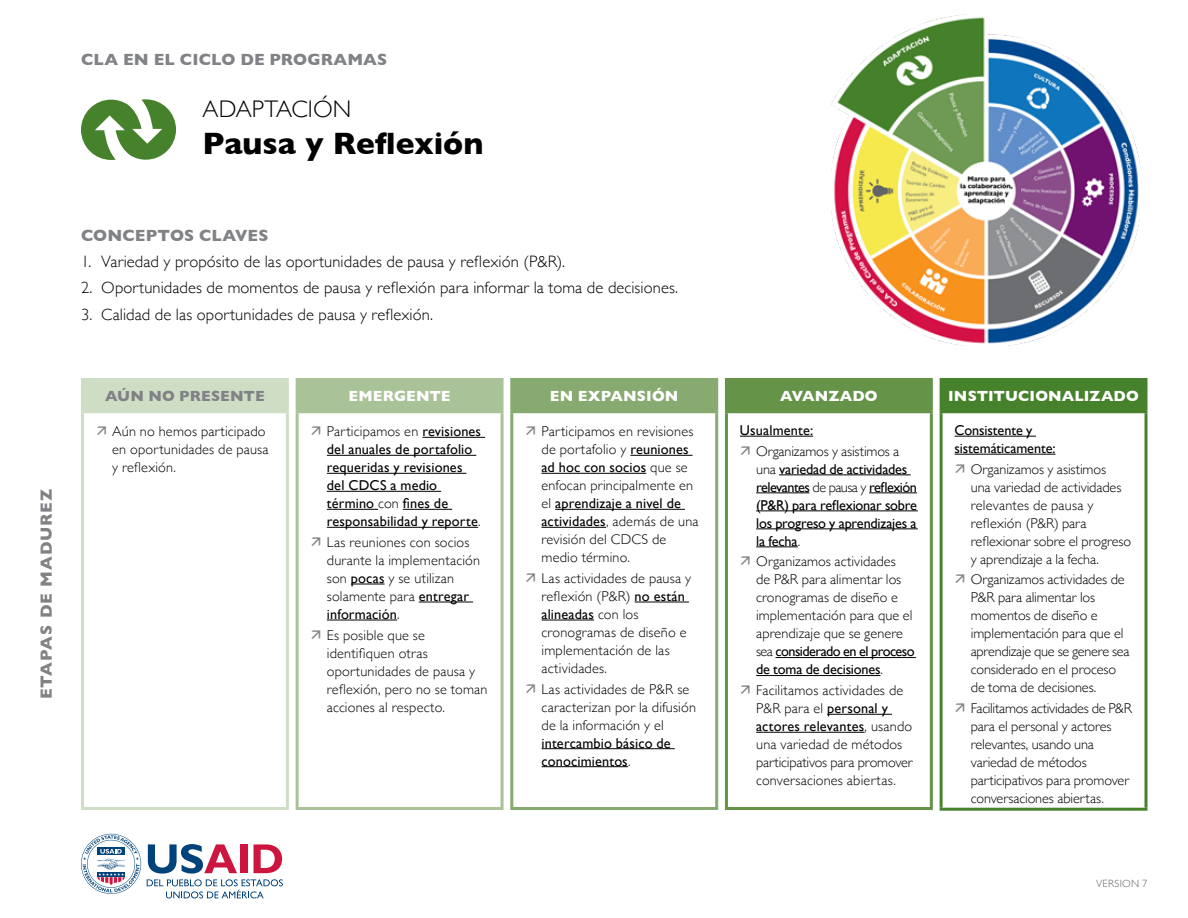
<style>
.page{position:relative;width:1188px;height:918px;background:#fff}
.page>*{position:absolute;margin:0;border:0;box-sizing:border-box;transform-origin:0 0}
.t1{font:700 31.5px "Gill Sans";color:#000}
.t2{font:300 24px "Gill Sans";letter-spacing:.005em;color:#000}
.t3{font:300 16.5px "Gill Sans";letter-spacing:.005em;color:#000}
.t4{font:700 16.5px "Gill Sans";letter-spacing:.01em;color:#808285}
.t5{font:700 16.5px "Gill Sans";letter-spacing:.05em;color:#808285}
.t6{font:700 15px "Gill Sans";letter-spacing:.005em;color:#fff}
.t7{font:700 15px "Gill Sans";letter-spacing:.005em;color:#808285}
.t8{font:300 14.25px/18px "Gill Sans";letter-spacing:.01em;color:#000}
.t9{font:14.25px/18px "Gill Sans";color:#000}
.t10{font:300 14.25px/18px "Gill Sans";letter-spacing:-.01em;color:#000}
.t11{font:300 10.5px "Gill Sans";letter-spacing:.03em;color:#636466}
.s1{font-weight:300}
.s2{font-weight:400}
</style>
<div class="page">
<div style="left:82px;top:380px;width:205px;height:32px;background:#cfddc5"></div>
<hr style="left:81px;top:378px;width:208px;height:3px;background:#cfddc5">
<hr style="left:81px;top:381px;width:3px;height:29px;background:#cfddc5">
<hr style="left:286px;top:381px;width:3px;height:29px;background:#cfddc5">
<hr style="left:81px;top:413px;width:3px;height:394px;background:#cfddc5">
<hr style="left:286px;top:413px;width:3px;height:394px;background:#cfddc5">
<hr style="left:81px;top:807px;width:208px;height:3px;background:#cfddc5">
<hr style="left:81px;top:410px;width:208px;height:3px;background:#cfddc5">
<div style="left:297px;top:380px;width:205px;height:32px;background:#a9c297"></div>
<hr style="left:296px;top:378px;width:208px;height:3px;background:#a9c297">
<hr style="left:296px;top:381px;width:3px;height:29px;background:#a9c297">
<hr style="left:501px;top:381px;width:3px;height:29px;background:#a9c297">
<hr style="left:296px;top:413px;width:3px;height:394px;background:#a9c297">
<hr style="left:501px;top:413px;width:3px;height:394px;background:#a9c297">
<hr style="left:296px;top:807px;width:208px;height:3px;background:#a9c297">
<hr style="left:296px;top:410px;width:208px;height:3px;background:#a9c297">
<hr style="left:422px;top:437px;width:63px;height:1px;background:#000">
<hr style="left:327px;top:455px;width:149px;height:1px;background:#000">
<hr style="left:327px;top:473px;width:139px;height:1px;background:#000">
<hr style="left:327px;top:491px;width:114px;height:1px;background:#000">
<hr style="left:327px;top:509px;width:51px;height:1px;background:#000">
<hr style="left:403px;top:509px;width:49px;height:1px;background:#000">
<hr style="left:327px;top:527px;width:151px;height:1px;background:#000">
<hr style="left:351px;top:584px;width:34px;height:1px;background:#000">
<hr style="left:419px;top:602px;width:54px;height:1px;background:#000">
<hr style="left:327px;top:620px;width:70px;height:1px;background:#000">
<div style="left:512px;top:380px;width:205px;height:32px;background:#86aa6f"></div>
<hr style="left:510px;top:378px;width:208px;height:3px;background:#86aa6f">
<hr style="left:510px;top:381px;width:3px;height:29px;background:#86aa6f">
<hr style="left:715px;top:381px;width:3px;height:29px;background:#86aa6f">
<hr style="left:510px;top:413px;width:3px;height:394px;background:#86aa6f">
<hr style="left:715px;top:413px;width:3px;height:394px;background:#86aa6f">
<hr style="left:510px;top:807px;width:208px;height:3px;background:#86aa6f">
<hr style="left:510px;top:410px;width:208px;height:3px;background:#86aa6f">
<hr style="left:630px;top:455px;width:63px;height:1px;background:#000">
<hr style="left:542px;top:473px;width:104px;height:1px;background:#000">
<hr style="left:555px;top:509px;width:130px;height:1px;background:#000">
<hr style="left:542px;top:527px;width:64px;height:1px;background:#000">
<hr style="left:635px;top:602px;width:54px;height:1px;background:#000">
<hr style="left:542px;top:620px;width:52px;height:1px;background:#000">
<hr style="left:542px;top:748px;width:133px;height:1px;background:#000">
<hr style="left:542px;top:766px;width:86px;height:1px;background:#000">
<div style="left:726px;top:380px;width:205px;height:32px;background:#659449"></div>
<hr style="left:725px;top:378px;width:208px;height:3px;background:#659449">
<hr style="left:725px;top:381px;width:3px;height:29px;background:#659449">
<hr style="left:930px;top:381px;width:3px;height:29px;background:#659449">
<hr style="left:725px;top:413px;width:3px;height:394px;background:#659449">
<hr style="left:930px;top:413px;width:3px;height:394px;background:#659449">
<hr style="left:725px;top:807px;width:208px;height:3px;background:#659449">
<hr style="left:725px;top:410px;width:208px;height:3px;background:#659449">
<hr style="left:740px;top:436px;width:73px;height:1px;background:#000">
<hr style="left:779px;top:475px;width:132px;height:1px;background:#000">
<hr style="left:756px;top:493px;width:53px;height:1px;background:#000">
<hr style="left:869px;top:493px;width:48px;height:1px;background:#000">
<hr style="left:756px;top:511px;width:162px;height:1px;background:#000">
<hr style="left:756px;top:529px;width:162px;height:1px;background:#000">
<hr style="left:756px;top:547px;width:42px;height:1px;background:#000">
<hr style="left:776px;top:657px;width:140px;height:1px;background:#000">
<hr style="left:756px;top:675px;width:124px;height:1px;background:#000">
<hr style="left:827px;top:714px;width:65px;height:1px;background:#000">
<hr style="left:756px;top:732px;width:109px;height:1px;background:#000">
<div style="left:941px;top:380px;width:205px;height:32px;background:#46812b"></div>
<hr style="left:940px;top:378px;width:208px;height:3px;background:#46812b">
<hr style="left:940px;top:381px;width:3px;height:29px;background:#46812b">
<svg style="left:1146px;top:381px;width:2px;height:29px"></svg>
<hr style="left:940px;top:413px;width:3px;height:395px;background:#46812b">
<svg style="left:1144px;top:413px;width:4px;height:395px"></svg>
<hr style="left:940px;top:808px;width:208px;height:3px;background:#46812b">
<hr style="left:940px;top:410px;width:208px;height:3px;background:#46812b">
<hr style="left:955px;top:436px;width:81px;height:1px;background:#000">
<hr style="left:955px;top:454px;width:101px;height:1px;background:#000">
<svg style="left:81px;top:834px;width:60px;height:60px"></svg>
<svg style="left:147px;top:844px;width:136px;height:54px"></svg>
<svg style="left:81px;top:99px;width:95px;height:61px"></svg>
<img style="left:831px;top:14px;width:309px;height:332px">
<p class="t5" style="left:33px;top:699px;width:212px;rotate:-90deg">ETAPAS DE MADUREZ</p>
<p class="t4" style="left:81px;top:47px;width:308px">CLA EN EL CICLO DE PROGRAMAS</p>
<h2 class="t2" style="left:202px;top:90px;width:150px">ADAPTACIÓN</h2>
<h1 class="t1" style="left:202px;top:118px;width:282px">Pausa y Reflexión</h1>
<p class="t4" style="left:81px;top:222px;width:189px">CONCEPTOS CLAVES</p>
<p class="t3" style="left:81px;top:249px;width:486px">1. Variedad y propósito de las oportunidades de pausa y reflexión (P&amp;R).</p>
<p class="t3" style="left:81px;top:275px;width:599px">2. Oportunidades de momentos de pausa y reflexión para informar la toma de decisiones.</p>
<p class="t3" style="left:81px;top:301px;width:354px">3. Calidad de las oportunidades de pausa y reflexión.</p>
<p class="t7" style="left:105px;top:384px;width:161px">AÚN NO PRESENTE</p>
<p class="t8" style="left:112px;top:422px;width:158px">Aún no hemos participado en oportunidades de pausa y reflexión.</p>
<p class="t6" style="left:349px;top:384px;width:104px">EMERGENTE</p>
<p class="t9" style="left:327px;top:422px;width:156px"><span class="s1">Participamos en</span> revisiones del anuales de portafolio requeridas y revisiones del CDCS a medio término <span class="s1">con</span> fines de responsabilidad y reporte<span class="s1">.</span></p>
<p class="t8" style="left:327px;top:533px;width:155px">Las reuniones con socios durante la implementación son <span class="s2">pocas</span> y se utilizan solamente para <span class="s2">entregar información</span>.</p>
<p class="t8" style="left:327px;top:625px;width:162px">Es posible que se identifiquen otras oportunidades de pausa y reflexión, pero no se toman acciones al respecto.</p>
<p class="t6" style="left:550px;top:384px;width:130px">EN EXPANSIÓN</p>
<p class="t8" style="left:542px;top:422px;width:159px">Participamos en revisiones de portafolio y <span class="s2">reuniones ad hoc con socios</span> que se enfocan principalmente en el <span class="s2">aprendizaje a nivel de actividades</span>, además de una revisión del CDCS de medio término.</p>
<p class="t8" style="left:542px;top:569px;width:151px">Las actividades de pausa y reflexión (P&amp;R) <span class="s2">no están alineadas</span> con los cronogramas de diseño e implementación de las actividades.</p>
<p class="t8" style="left:542px;top:679px;width:156px">Las actividades de P&amp;R se caracterizan por la difusión de la información y el</p>
<p class="t9" style="left:542px;top:734px;width:131px">intercambio básico de conocimientos<span class="s1">.</span></p>
<p class="t6" style="left:780px;top:384px;width:99px">AVANZADO</p>
<p class="t9" style="left:740px;top:421px;width:75px">Usualmente:</p>
<p class="t9" style="left:756px;top:442px;width:162px"><span class="s1">Organizamos y asistimos a una</span> variedad de actividades relevantes <span class="s1">de pausa y</span> reflexión (P&amp;R) para reflexionar sobre los progreso y aprendizajes a la fecha<span class="s1">.</span></p>
<p class="t8" style="left:756px;top:552px;width:160px">Organizamos actividades<br>de P&amp;R para alimentar los cronogramas de diseño e implementación para que el aprendizaje que se genere sea <span class="s2">considerado en el proceso de toma de decisiones</span>.</p>
<p class="t8" style="left:756px;top:681px;width:158px">Facilitamos actividades de<br>P&amp;R para el <span class="s2">personal y actores relevantes</span>, usando una variedad de métodos participativos para promover conversaciones abiertas.</p>
<p class="t6" style="left:948px;top:384px;width:192px">INSTITUCIONALIZADO</p>
<p class="t9" style="left:955px;top:421px;width:102px">Consistente y sistemáticamente:</p>
<p class="t8" style="left:971px;top:459px;width:162px">Organizamos y asistimos<br>una variedad de actividades relevantes de pausa y reflexión (P&amp;R) para reflexionar sobre el progreso y aprendizaje a la fecha.</p>
<p class="t10" style="left:971px;top:570px;width:160px">Organizamos actividades de<br>P&amp;R para alimentar los momentos de diseño e implementación para que el aprendizaje que se genere sea considerado en el proceso de toma de decisiones.</p>
<p class="t10" style="left:971px;top:699px;width:163px">Facilitamos actividades de P&amp;R para el personal y actores relevantes, usando una variedad de métodos participativos para promover conversaciones abiertas.</p>
<p class="t11" style="left:1096px;top:875px;width:53px">VERSION 7</p>
</div>
